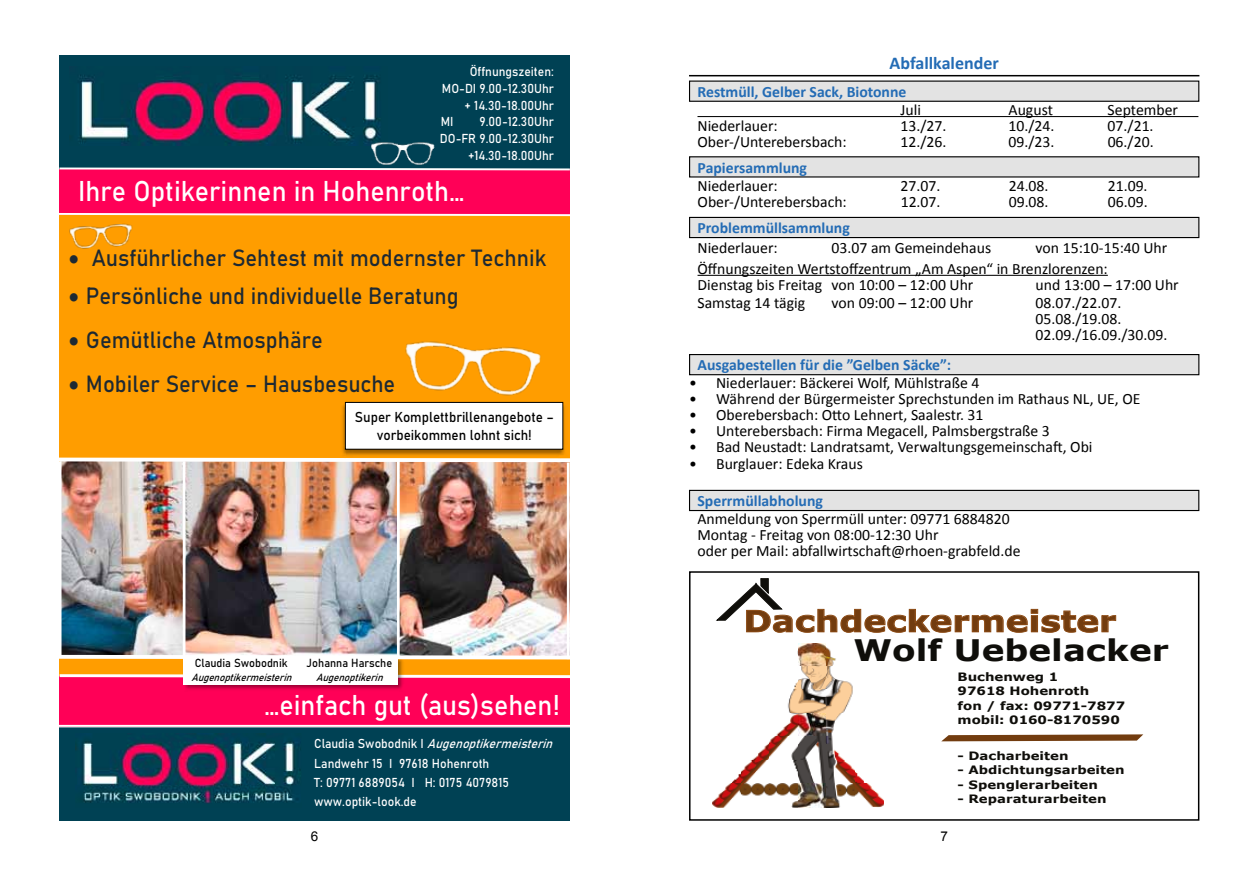
<style>
.page{position:relative;width:1259px;height:893px;background:#fff}
.page>*{position:absolute;margin:0;border:0;box-sizing:border-box;transform-origin:0 0}
.t1{font:700 29.7px "Verdana";color:#723c0f;scale:1.16 1}
.t2{font:700 29.7px "Verdana";color:#0f0e0a;scale:1.16 1}
.t3{font:28.2px "Bahnschrift";color:#fff;scale:.95 1}
.t4{font:23.1px "Bahnschrift";color:#1d2933;scale:.95 1}
.t5{font:700 18px "Calibri";color:#246cb5}
.t6{font:15.75px/16px "Calibri";color:#000}
.t7{font:700 15.75px "Calibri";color:#246cb5}
.t8{font:14.25px/18.3px "Bahnschrift";color:#000;text-align:center;scale:.95 1}
.t9{font:13.5px "Arial";color:#000}
.t10{font:12.75px/19.2px "Bahnschrift";color:#fff;scale:.95 1}
.t11{font:700 12.75px "Bahnschrift";color:#fff;scale:.95 1}
.t12{font:700 11.55px/14.4px "Verdana";color:#0f0e0a;scale:1.16 1}
.t13{font:11.55px "Bahnschrift";color:#000;scale:.95 1}
.t14{font:italic 10.35px "Bahnschrift";color:#000;scale:.95 1}
.s1{font-style:italic}
</style>
<div class="page">
<div style="left:60px;top:55px;width:510px;height:112px;background:#004154"></div>
<img style="left:60px;top:171px;width:510px;height:650px">
<div style="left:146px;top:410px;width:115px;height:46px;background:#ff9d00"></div>
<img style="left:69px;top:66px;width:319px;height:80px">
<img style="left:76px;top:733px;width:225px;height:74px">
<svg style="left:60px;top:212px;width:510px;height:5px"></svg>
<hr style="left:60px;top:725px;width:510px;height:2px;background:#fff">
<img style="left:62px;top:464px;width:508px;height:189px">
<svg style="left:60px;top:167px;width:510px;height:4px"></svg>
<svg style="left:60px;top:673px;width:510px;height:6px"></svg>
<img style="left:181px;top:662px;width:224px;height:30px">
<img style="left:182px;top:662px;width:223px;height:25px">
<div style="left:184px;top:657px;width:214px;height:27px;background:#fff"></div>
<svg style="left:60px;top:456px;width:510px;height:8px"></svg>
<svg style="left:60px;top:653px;width:510px;height:9px"></svg>
<hr style="left:183px;top:461px;width:2px;height:197px;background:#fff">
<hr style="left:397px;top:461px;width:3px;height:196px;background:#fff">
<hr style="left:567px;top:463px;width:2px;height:196px;background:#fff">
<hr style="left:60px;top:461px;width:2px;height:197px;background:#fff">
<img style="left:401px;top:334px;width:145px;height:66px">
<img style="left:69px;top:221px;width:66px;height:31px">
<img style="left:370px;top:140px;width:65px;height:27px">
<img style="left:340px;top:400px;width:228px;height:58px">
<img style="left:341px;top:406px;width:226px;height:47px">
<div style="left:345px;top:402px;width:218px;height:47px;background:#fff"></div>
<div style="left:345px;top:402px;width:218px;height:48px;border:1px solid #000"></div>
<img style="left:346px;top:407px;width:216px;height:37px">
<hr style="left:689px;top:75px;width:510px;height:1px;background:#000">
<div style="left:689px;top:217px;width:509px;height:21px;background:#e3e3e3"></div>
<div style="left:689px;top:217px;width:510px;height:21px;border:1px solid #000"></div>
<div style="left:689px;top:81px;width:509px;height:20px;background:#e3e3e3"></div>
<div style="left:689px;top:81px;width:510px;height:21px;border:1px solid #000"></div>
<div style="left:689px;top:157px;width:509px;height:20px;background:#e3e3e3"></div>
<div style="left:689px;top:355px;width:509px;height:20px;background:#e3e3e3"></div>
<div style="left:689px;top:354px;width:510px;height:21px;border:1px solid #000"></div>
<hr style="left:697px;top:275px;width:410px;height:1px;background:#000">
<hr style="left:697px;top:116px;width:501px;height:1px;background:#000">
<div style="left:689px;top:571px;width:510px;height:250px;border:2px solid #000"></div>
<img style="left:712px;top:643px;width:172px;height:164px">
<svg style="left:717px;top:579px;width:398px;height:53px"></svg>
<svg style="left:942px;top:734px;width:201px;height:7px"></svg>
<div style="left:689px;top:490px;width:509px;height:20px;background:#e3e3e3"></div>
<div style="left:689px;top:490px;width:510px;height:21px;border:1px solid #000"></div>
<p class="t11" style="left:470px;top:62px;width:90px">Öffnungszeiten:</p>
<p class="t10" style="left:442px;top:78px;width:120px">MO-DI 9.00-12.30Uhr</p>
<p class="t10" style="left:465px;top:95px;width:96px">+ 14.30-18.00Uhr</p>
<p class="t10" style="left:441px;top:111px;width:15px">MI</p>
<p class="t10" style="left:440px;top:113px;width:122px;line-height:16.6px;text-align:right">9.00-12.30Uhr<br>DO-FR 9.00-12.30Uhr +14.30-18.00Uhr</p>
<h2 class="t3" style="left:78px;top:170px;width:408px">Ihre Optikerinnen in Hohenroth…</h2>
<h3 class="t4" style="left:69px;top:240px;width:504px">• Ausführlicher Sehtest mit modernster Technik</h3>
<h3 class="t4" style="left:69px;top:278px;width:412px">• Persönliche und individuelle Beratung</h3>
<h3 class="t4" style="left:69px;top:322px;width:269px">• Gemütliche Atmosphäre</h3>
<h3 class="t4" style="left:69px;top:366px;width:345px">• Mobiler Service – Hausbesuche</h3>
<p class="t8" style="left:355px;top:406px;width:211px">Super Komplettbrillenangebote – vorbeikommen lohnt sich!</p>
<p class="t13" style="left:195px;top:654px;width:99px">Claudia Swobodnik</p>
<p class="t14" style="left:191px;top:669px;width:111px">Augenoptikermeisterin</p>
<p class="t13" style="left:307px;top:654px;width:92px">Johanna Harsche</p>
<p class="t14" style="left:316px;top:669px;width:76px">Augenoptikerin</p>
<h2 class="t3" style="left:264px;top:684px;width:313px">…einfach gut (aus)sehen!</h2>
<p class="t10" style="left:314px;top:733px;width:258px">C l a u d i a S w o b o d n i k I <span class="s1">Augenoptikermeisterin<br></span>Landwehr 15 I 97618 Hohenroth<br>T: 09771 6889054 I H: 0175 4079815 www.optik-look.de</p>
<p class="t5" style="left:889px;top:52px;width:111px">Abfallkalender</p>
<p class="t7" style="left:697px;top:82px;width:210px">Restmüll, Gelber Sack, Biotonne</p>
<p class="t6" style="left:900px;top:101px;width:22px">Juli</p>
<p class="t6" style="left:1008px;top:101px;width:46px">August</p>
<p class="t6" style="left:1107px;top:101px;width:72px">September</p>
<p class="t6" style="left:697px;top:117px;width:82px">Niederlauer:</p>
<p class="t6" style="left:900px;top:117px;width:47px">13./27.</p>
<p class="t6" style="left:1008px;top:117px;width:47px">10./24.</p>
<p class="t6" style="left:1107px;top:117px;width:47px">07./21.</p>
<p class="t6" style="left:697px;top:133px;width:151px">Ober-/Unterebersbach:</p>
<p class="t6" style="left:900px;top:133px;width:47px">12./26.</p>
<p class="t6" style="left:1008px;top:133px;width:47px">09./23.</p>
<p class="t6" style="left:1107px;top:133px;width:47px">06./20.</p>
<p class="t7" style="left:697px;top:158px;width:111px">Papiersammlung</p>
<p class="t6" style="left:697px;top:177px;width:82px">Niederlauer:</p>
<p class="t6" style="left:900px;top:177px;width:41px">27.07.</p>
<p class="t6" style="left:1008px;top:177px;width:41px">24.08.</p>
<p class="t6" style="left:1107px;top:177px;width:41px">21.09.</p>
<p class="t6" style="left:697px;top:193px;width:151px">Ober-/Unterebersbach:</p>
<p class="t6" style="left:900px;top:193px;width:41px">12.07.</p>
<p class="t6" style="left:1008px;top:193px;width:41px">09.08.</p>
<p class="t6" style="left:1107px;top:193px;width:41px">06.09.</p>
<p class="t7" style="left:697px;top:218px;width:154px">Problemmüllsammlung</p>
<p class="t6" style="left:697px;top:239px;width:82px">Niederlauer:</p>
<p class="t6" style="left:831px;top:239px;width:161px">03.07 am Gemeindehaus</p>
<p class="t6" style="left:697px;top:237px;width:471px;line-height:20.2px;text-indent:338px">von 15:10-15:40 Uhr<br>Öffnungszeiten Wertstoffzentrum „Am Aspen“ in Brenzlorenzen:</p>
<p class="t6" style="left:697px;top:276px;width:277px">Dienstag bis Freitag von 10:00 – 12:00 Uhr</p>
<p class="t6" style="left:1035px;top:276px;width:145px">und 13:00 – 17:00 Uhr</p>
<p class="t6" style="left:697px;top:294px;width:109px">Samstag 14 tägig</p>
<p class="t6" style="left:831px;top:294px;width:143px">von 09:00 – 12:00 Uhr</p>
<p class="t6" style="left:1035px;top:294px;width:133px">08.07./22.07.<br>05.08./19.08.<br>02.09./16.09./30.09.</p>
<p class="t7" style="left:697px;top:355px;width:255px">Ausgabestellen für die ”Gelben Säcke”:</p>
<p class="t6" style="left:689px;top:374px;width:292px">• Niederlauer: Bäckerei Wolf, Mühlstraße 4</p>
<p class="t6" style="left:689px;top:390px;width:453px">• Während der Bürgermeister Sprechstunden im Rathaus NL, UE, OE</p>
<p class="t6" style="left:689px;top:406px;width:296px">• Oberebersbach: Otto Lehnert, Saalestr. 31</p>
<p class="t6" style="left:689px;top:422px;width:362px">• Unterebersbach: Firma Megacell, Palmsbergstraße 3</p>
<p class="t6" style="left:689px;top:438px;width:405px">• Bad Neustadt: Landratsamt, Verwaltungsgemeinschaft, Obi</p>
<p class="t6" style="left:689px;top:454px;width:175px">• Burglauer: Edeka Kraus</p>
<p class="t7" style="left:697px;top:491px;width:127px">Sperrmüllabholung</p>
<p class="t6" style="left:697px;top:510px;width:325px">Anmeldung von Sperrmüll unter: 09771 6884820<br>Montag - Freitag von 08:00-12:30 Uhr<br>oder per Mail: abfallwirtschaft@rhoen-grabfeld.de</p>
<h1 class="t1" style="left:743px;top:600px;width:323px">Dachdeckermeister</h1>
<h1 class="t2" style="left:853px;top:629px;width:273px">Wolf Uebelacker</h1>
<p class="t12" style="left:957px;top:669px;width:146px">Buchenweg 1<br>97618 Hohenroth<br>fon / fax: 09771-7877 mobil: 0160-8170590</p>
<p class="t12" style="left:957px;top:748px;width:97px">- Dacharbeiten</p>
<p class="t12" style="left:957px;top:762px;width:145px">- Abdichtungsarbeiten</p>
<p class="t12" style="left:957px;top:777px;width:122px">- Spenglerarbeiten</p>
<p class="t12" style="left:957px;top:791px;width:130px">- Reparaturarbeiten</p>
<p class="t9" style="left:311px;top:828px;width:9px">6</p>
<p class="t9" style="left:940px;top:828px;width:9px">7</p>
</div>
